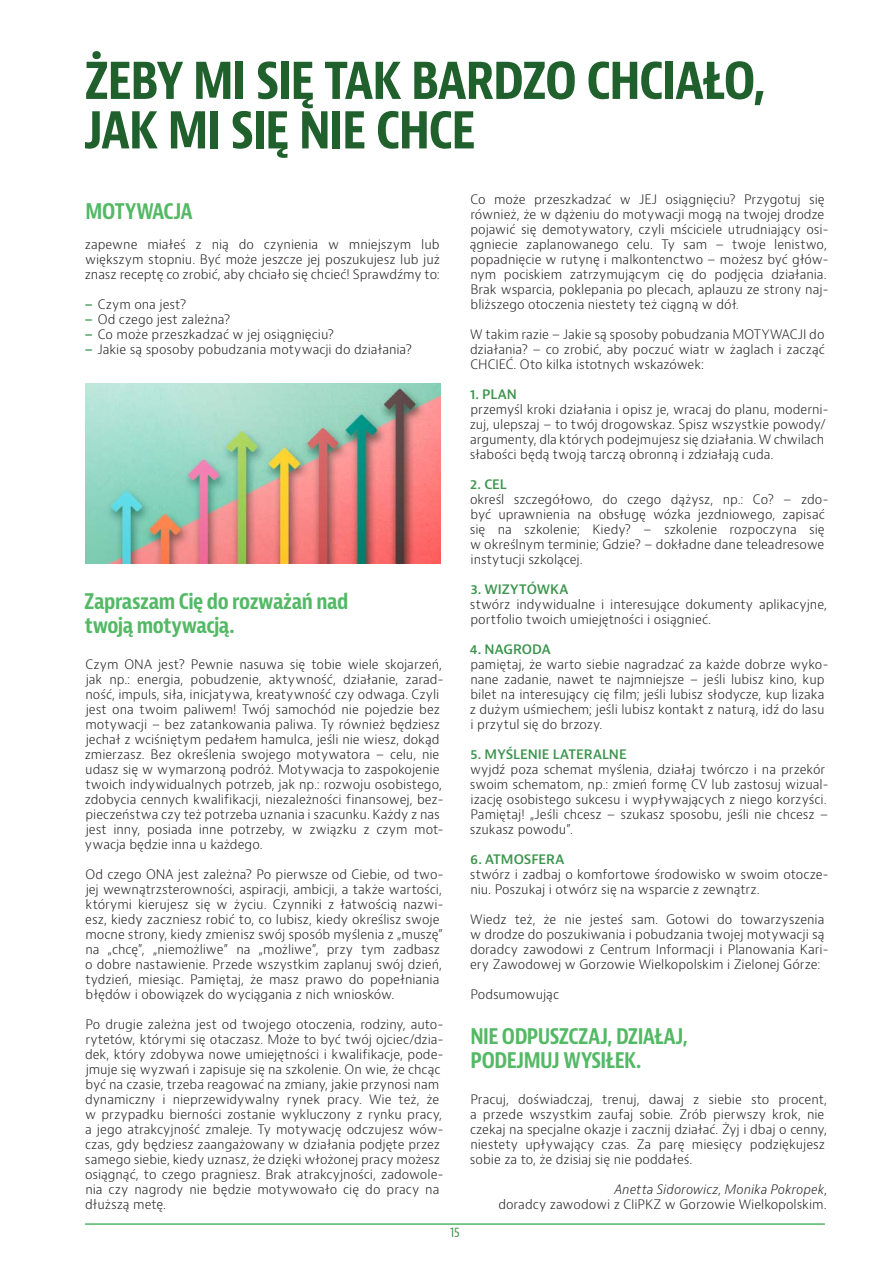
<style>
.page{position:relative;width:893px;height:1263px;background:#fff}
.page>*{position:absolute;margin:0;border:0;box-sizing:border-box;transform-origin:0 0}
.t1{font:700 condensed 54px/49.5px "Bernina Sans";letter-spacing:-.04em;color:#1f602c}
.t2{font:700 condensed 21px/24px "Bernina Sans";letter-spacing:-.02em;color:#53b965}
.t3{font:condensed 13.5px "Bernina Sans";color:#3c944d}
.akapit{font:300 12.75px/15px "Bernino Sans";letter-spacing:-.005em;color:#231f20}
.akapit_1{font:300 12.75px "Bernino Sans";color:#231f20}
.akapit_left{font:300 12.75px/15px "Bernino Sans";color:#231f20;text-align:right}
.akapit-2{font:600 12.75px "Bernino Sans";letter-spacing:-.005em;color:#3c944d}
.s1{font-weight:600;color:#3c944d}
.s2{font-style:italic}
</style>
<div class="page">
<hr style="left:85px;top:1223px;width:740px;height:2px;background:#53b965">
<img style="left:85px;top:384px;width:355px;height:180px">
<h1 class="t1" style="left:84px;top:56px;width:684px">ŻEBY MI SIĘ TAK BARDZO CHCIAŁO,<br>JAK MI SIĘ NIE CHCE</h1>
<h2 class="t2" style="left:86px;top:200px;width:108px">MOTYWACJA</h2>
<p class="akapit" style="left:85px;top:237px;width:357px;text-align:justify">zapewne miałeś z nią do czynienia w mniejszym lub większym stopniu. Być może jeszcze jej poszukujesz lub już znasz receptę co zrobić, aby chciało się chcieć! Sprawdźmy to:</p>
<p class="akapit_1" style="left:84px;top:296px;width:103px"><span class="s1">–</span> Czym ona jest?</p>
<p class="akapit_1" style="left:84px;top:311px;width:147px"><span class="s1">–</span> Od czego jest zależna?</p>
<p class="akapit_1" style="left:84px;top:326px;width:251px"><span class="s1">–</span> Co może przeszkadzać w jej osiągnięciu?</p>
<p class="akapit_1" style="left:84px;top:341px;width:329px"><span class="s1">–</span> Jakie są sposoby pobudzania motywacji do działania?</p>
<h2 class="t2" style="left:84px;top:590px;width:266px">Zapraszam Cię do rozważań nad twoją motywacją.</h2>
<p class="akapit" style="left:85px;top:657px;width:360px">Czym ONA jest? Pewnie nasuwa się tobie wiele skojarzeń, jak np.: energia, pobudzenie, aktywność, działanie, zarad&shy;ność, impuls, siła, inicjatywa, kreatywność czy odwaga. Czyli jest ona twoim paliwem! Twój samochód nie pojedzie bez motywacji – bez zatankowania paliwa. Ty również będziesz jechał z wciśniętym pedałem hamulca, jeśli nie wiesz, dokąd zmierzasz. Bez określenia swojego motywatora – celu, nie udasz się w wymarzoną podróż. Motywacja to zaspokojenie twoich indywidualnych potrzeb, jak np.: rozwoju osobistego, zdobycia cennych kwalifikacji, niezależności finansowej, bez&shy;pieczeństwa czy też potrzeba uznania i szacunku. Każdy z nas jest inny, posiada inne potrzeby, w związku z czym mot&shy;ywacja będzie inna u każdego.</p>
<p class="akapit" style="left:85px;top:867px;width:360px">Od czego ONA jest zależna? Po pierwsze od Ciebie, od two&shy;jej wewnątrzsterowności, aspiracji, ambicji, a także wartości, którymi kierujesz się w życiu. Czynniki z łatwością nazwi&shy;esz, kiedy zaczniesz robić to, co lubisz, kiedy określisz swoje mocne strony, kiedy zmienisz swój sposób myślenia z „muszę” na „chcę”, „niemożliwe” na „możliwe”, przy tym zadbasz o dobre nastawienie. Przede wszystkim zaplanuj swój dzień, tydzień, miesiąc. Pamiętaj, że masz prawo do popełniania błędów i obowiązek do wyciągania z nich wniosków.</p>
<p class="akapit" style="left:85px;top:1017px;width:360px">Po drugie zależna jest od twojego otoczenia, rodziny, auto&shy;rytetów, którymi się otaczasz. Może to być twój ojciec/dzia&shy;dek, który zdobywa nowe umiejętności i kwalifikacje, pode&shy;jmuje się wyzwań i zapisuje się na szkolenie. On wie, że chcąc być na czasie, trzeba reagować na zmiany, jakie przynosi nam dynamiczny i nieprzewidywalny rynek pracy. Wie też, że w przypadku bierności zostanie wykluczony z rynku pracy, a jego atrakcyjność zmaleje. Ty motywację odczujesz wów&shy;czas, gdy będziesz zaangażowany w działania podjęte przez samego siebie, kiedy uznasz, że dzięki włożonej pracy możesz osiągnąć, to czego pragniesz. Brak atrakcyjności, zadowole&shy;nia czy nagrody nie będzie motywowało cię do pracy na dłuższą metę.</p>
<p class="t3" style="left:450px;top:1224px;width:11px">15</p>
<p class="akapit" style="left:470px;top:192px;width:360px">Co może przeszkadzać w JEJ osiągnięciu? Przygotuj się również, że w dążeniu do motywacji mogą na twojej drodze pojawić się demotywatory, czyli mściciele utrudniający osi&shy;ągniecie zaplanowanego celu. Ty sam – twoje lenistwo, popadnięcie w rutynę i malkontenctwo – możesz być głów&shy;nym pociskiem zatrzymującym cię do podjęcia działania.<br>Brak wsparcia, poklepania po plecach, aplauzu ze strony naj&shy;bliższego otoczenia niestety też ciągną w dół.</p>
<p class="akapit" style="left:470px;top:327px;width:356px;text-align:justify">W takim razie – Jakie są sposoby pobudzania MOTYWACJI do działania? – co zrobić, aby poczuć wiatr w żaglach i zacząć CHCIEĆ. Oto kilka istotnych wskazówek:</p>
<p class="akapit-2" style="left:470px;top:386px;width:48px">1. PLAN</p>
<p class="akapit" style="left:470px;top:402px;width:360px">przemyśl kroki działania i opisz je, wracaj do planu, moderni&shy;zuj, ulepszaj – to twój drogowskaz. Spisz wszystkie powody/ argumenty, dla których podejmujesz się działania. W chwilach słabości będą twoją tarczą obronną i zdziałają cuda.</p>
<p class="akapit-2" style="left:470px;top:476px;width:38px">2. CEL</p>
<p class="akapit" style="left:470px;top:492px;width:360px">określ szczegółowo, do czego dążysz, np.: Co? – zdo&shy;być uprawnienia na obsługę wózka jezdniowego, zapisać się na szkolenie; Kiedy? – szkolenie rozpoczyna się w określnym terminie; Gdzie? – dokładne dane teleadresowe instytucji szkolącej.</p>
<p class="akapit-2" style="left:471px;top:581px;width:99px">3. WIZYTÓWKA</p>
<p class="akapit" style="left:470px;top:597px;width:359px">stwórz indywidualne i interesujące dokumenty aplikacyjne, portfolio twoich umiejętności i osiągnieć.</p>
<p class="akapit-2" style="left:470px;top:641px;width:82px">4. NAGRODA</p>
<p class="akapit" style="left:470px;top:657px;width:360px">pamiętaj, że warto siebie nagradzać za każde dobrze wyko&shy;nane zadanie, nawet te najmniejsze – jeśli lubisz kino, kup bilet na interesujący cię film; jeśli lubisz słodycze, kup lizaka z dużym uśmiechem; jeśli lubisz kontakt z naturą, idź do lasu i przytul się do brzozy.</p>
<p class="akapit-2" style="left:470px;top:746px;width:158px">5. MYŚLENIE LATERALNE</p>
<p class="akapit" style="left:470px;top:762px;width:360px">wyjdź poza schemat myślenia, działaj twórczo i na przekór swoim schematom, np.: zmień formę CV lub zastosuj wizual&shy;izację osobistego sukcesu i wypływających z niego korzyści.<br>Pamiętaj! „Jeśli chcesz – szukasz sposobu, jeśli nie chcesz – szukasz powodu”.</p>
<p class="akapit-2" style="left:470px;top:851px;width:96px">6. ATMOSFERA</p>
<p class="akapit" style="left:470px;top:867px;width:360px">stwórz i zadbaj o komfortowe środowisko w swoim otocze&shy;niu. Poszukaj i otwórz się na wsparcie z zewnątrz.</p>
<p class="akapit" style="left:470px;top:912px;width:360px">Wiedz też, że nie jesteś sam. Gotowi do towarzyszenia w drodze do poszukiwania i pobudzania twojej motywacji są doradcy zawodowi z Centrum Informacji i Planowania Kari&shy;ery Zawodowej w Gorzowie Wielkopolskim i Zielonej Górze:</p>
<p class="akapit" style="left:470px;top:987px;width:90px">Podsumowując</p>
<h2 class="t2" style="left:471px;top:1025px;width:219px">NIE ODPUSZCZAJ, DZIAŁAJ,<br>PODEJMUJ WYSIŁEK.</h2>
<p class="akapit" style="left:470px;top:1092px;width:359px">Pracuj, doświadczaj, trenuj, dawaj z siebie sto procent, a przede wszystkim zaufaj sobie. Zrób pierwszy krok, nie czekaj na specjalne okazje i zacznij działać. Żyj i dbaj o cenny, niestety upływający czas. Za parę miesięcy podziękujesz sobie za to, że dzisiaj się nie poddałeś.</p>
<p class="akapit_left" style="left:498px;top:1182px;width:330px"><span class="s2">Anetta Sidorowicz</span>, <span class="s2">Monika Pokropek</span>,<br>doradcy zawodowi z CIiPKZ w Gorzowie Wielkopolskim.</p>
</div>
